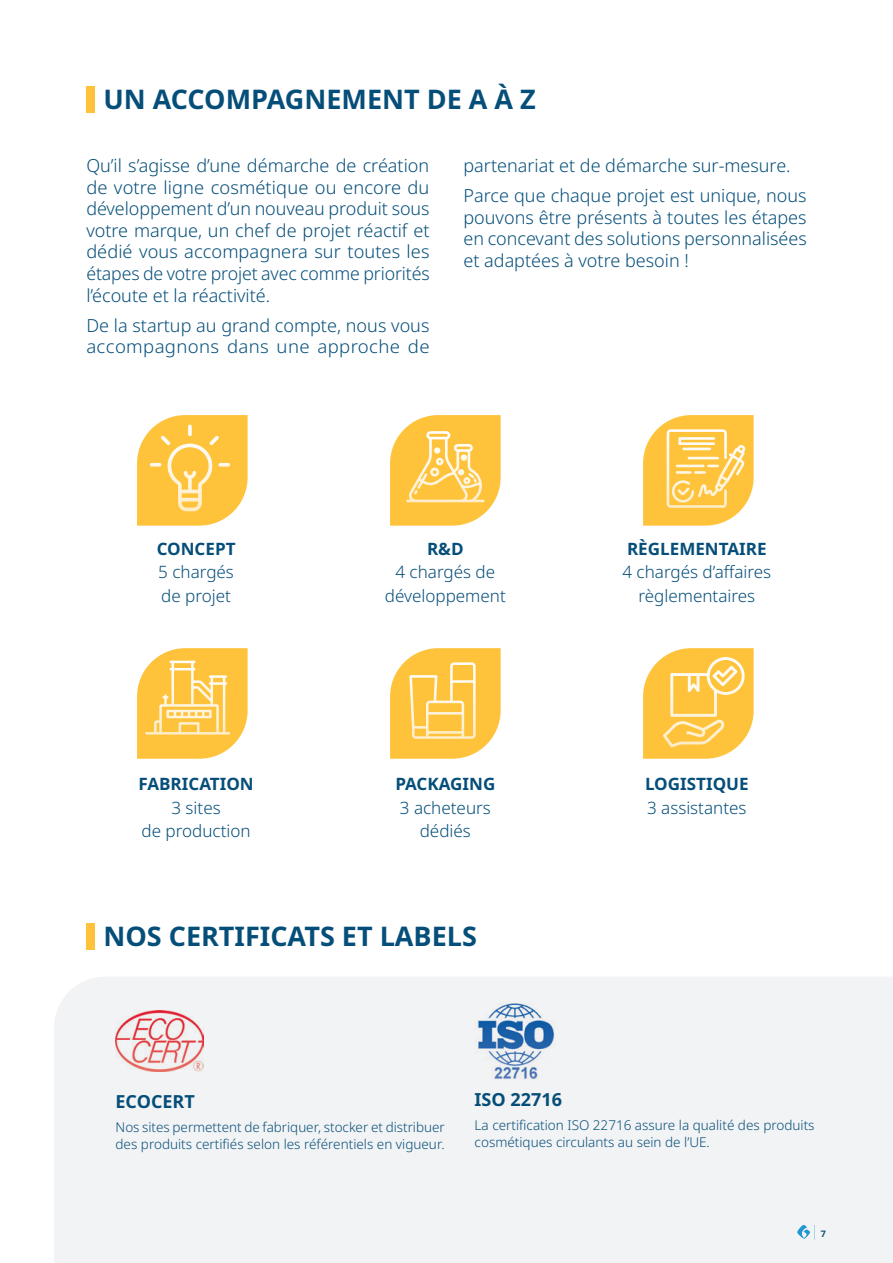
<style>
.page{position:relative;width:893px;height:1263px;background:#fff}
.page>*{position:absolute;margin:0;border:0;box-sizing:border-box;transform-origin:0 0}
.t1{font:700 27px "Noto Sans";color:#054e79}
.t2{font:300 18px/21.6px "Noto Sans";color:#054e79;text-align:justify}
.t3{font:700 18px "Noto Sans";color:#054e79}
.t4{font:300 17.1px/23.7px "Noto Sans";color:#054e79;text-align:center}
.t5{font:700 17.1px "Noto Sans";color:#054e79}
.t6{font:200 14.4px "Noto Sans";color:#2497d0;scale:.83 1}
.t7{font:300 13.5px/16.2px "Noto Sans";color:#054e79}
.s1{font-weight:700;font-size:9px;color:#135078}
</style>
<div class="page">
<div style="left:86px;top:86px;width:9px;height:26px;background:#fec33b"></div>
<div style="left:86px;top:923px;width:9px;height:26px;background:#fec33b"></div>
<svg style="left:643px;top:648px;width:111px;height:111px;background:#fece60"></svg>
<svg style="left:137px;top:415px;width:111px;height:111px;background:#fecc5a"></svg>
<svg style="left:390px;top:415px;width:111px;height:111px;background:#fecd5f"></svg>
<svg style="left:390px;top:648px;width:111px;height:111px;background:#fecd5e"></svg>
<svg style="left:137px;top:648px;width:111px;height:111px;background:#fecf63"></svg>
<svg style="left:643px;top:415px;width:111px;height:111px;background:#fecf65"></svg>
<div style="left:54px;top:977px;width:839px;height:286px;background:#f2f3f4"></div>
<svg style="left:797px;top:1225px;width:18px;height:14px"></svg>
<svg style="left:821px;top:1230px;width:4px;height:6px"></svg>
<img style="left:475px;top:1002px;width:81px;height:77px">
<img style="left:116px;top:1010px;width:87px;height:61px">
<h1 class="t1" style="left:103px;top:80px;width:434px">UN ACCOMPAGNEMENT DE A À Z</h1>
<p class="t2" style="left:86px;top:155px;width:345px">Qu’il s’agisse d’une démarche de création de votre ligne cosmétique ou encore du développement d’un nouveau produit sous votre marque, un chef de projet réactif et dédié vous accompagnera sur toutes les étapes de votre projet avec comme priorités l’écoute et la réactivité.</p>
<p class="t2" style="left:86px;top:315px;width:345px">De la startup au grand compte, nous vous accompagnons dans une approche de</p>
<p class="t2" style="left:463px;top:151px;width:345px;line-height:30.2px">partenariat et de démarche sur-mesure.<br>Parce que chaque projet est unique, nous</p>
<p class="t2" style="left:463px;top:207px;width:345px">pouvons être présents à toutes les étapes en concevant des solutions personnalisées et adaptées à votre besoin !</p>
<p class="t5" style="left:157px;top:536px;width:80px">CONCEPT</p>
<p class="t4" style="left:158px;top:561px;width:77px;text-align:left">5 chargés de projet</p>
<p class="t5" style="left:138px;top:772px;width:117px">FABRICATION</p>
<p class="t4" style="left:142px;top:796px;width:111px">3 sites<br>de production</p>
<p class="t5" style="left:427px;top:536px;width:38px">R&amp;D</p>
<p class="t4" style="left:385px;top:561px;width:123px">4 chargés de développement</p>
<p class="t5" style="left:395px;top:772px;width:101px">PACKAGING</p>
<p class="t4" style="left:400px;top:796px;width:92px">3 acheteurs dédiés</p>
<h1 class="t1" style="left:103px;top:917px;width:375px">NOS CERTIFICATS ET LABELS</h1>
<p class="t5" style="left:627px;top:536px;width:141px">RÈGLEMENTAIRE</p>
<p class="t4" style="left:622px;top:561px;width:150px">4 chargés d’affaires règlementaires</p>
<p class="t5" style="left:645px;top:772px;width:105px">LOGISTIQUE</p>
<p class="t4" style="left:647px;top:796px;width:101px">3 assistantes</p>
<p class="t3" style="left:116px;top:1088px;width:81px">ECOCERT</p>
<p class="t7" style="left:116px;top:1120px;width:331px">Nos sites permettent de fabriquer, stocker et distribuer des produits certifiés selon les référentiels en vigueur.</p>
<p class="t3" style="left:475px;top:1086px;width:89px">ISO 22716</p>
<p class="t7" style="left:475px;top:1118px;width:341px">La certification ISO 22716 assure la qualité des produits cosmétiques circulants au sein de l’UE.</p>
<p class="t6" style="left:811px;top:1220px;width:19px">| <span class="s1">7</span></p>
</div>
